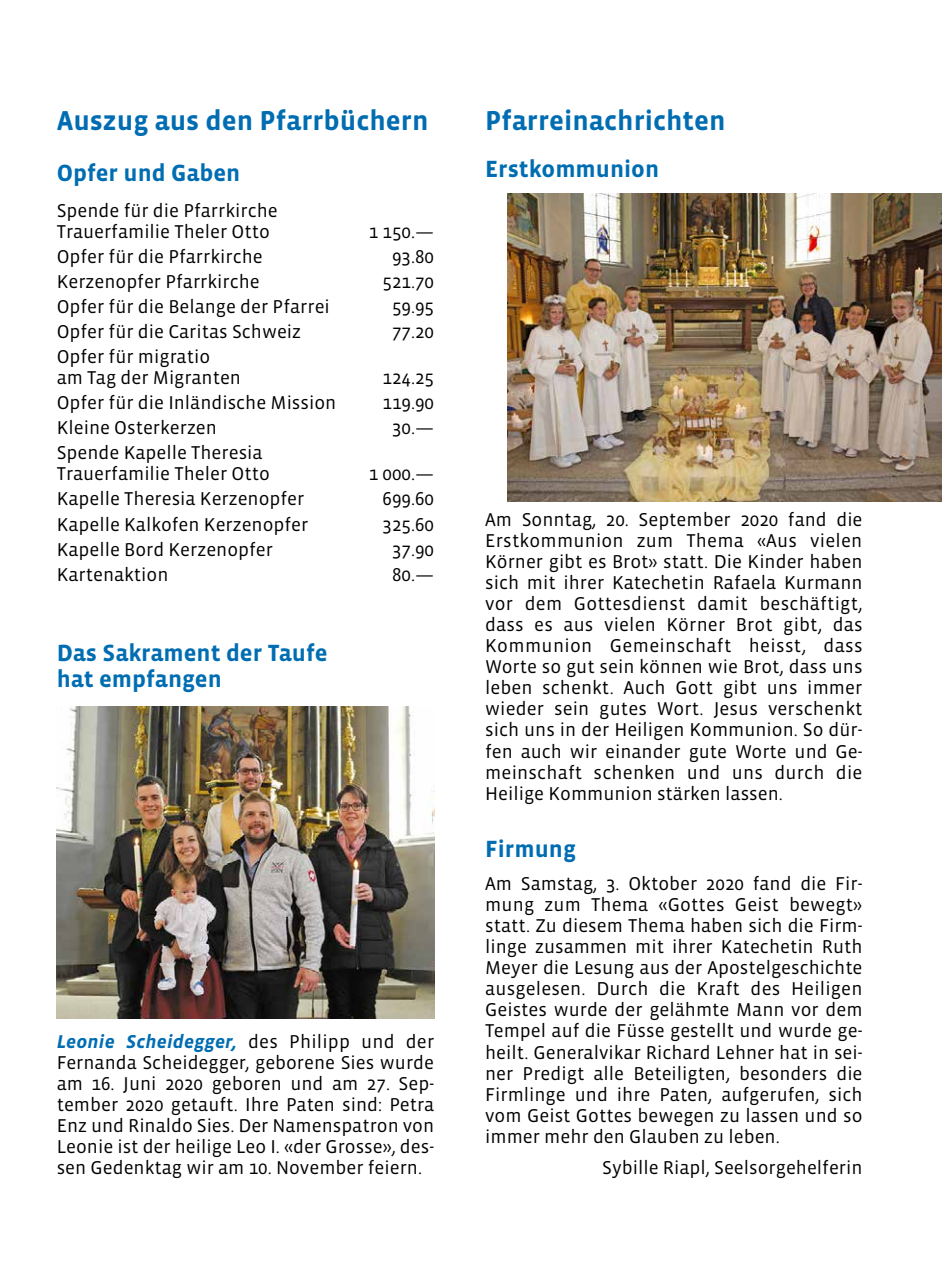
<style>
.page{position:relative;width:942px;height:1276px;background:#fff}
.page>*{position:absolute;margin:0;border:0;box-sizing:border-box;transform-origin:0 0}
.t1{font:700 28px "Vista Sans";color:#006db2}
.t2{font:700 24px/26px "Vista Sans";color:#006db2}
.t3{font:19px/21px "Vista Sans";color:#000}
.s1{font-weight:700;font-style:italic;color:#006db2}
</style>
<div class="page">
<img style="left:507px;top:193px;width:434px;height:309px">
<img style="left:57px;top:706px;width:377px;height:312px">
<h1 class="t1" style="left:57px;top:106px;width:373px">Auszug aus den Pfarrbüchern</h1>
<p class="t2" style="left:57px;top:160px;width:185px">Opfer und Gaben</p>
<p class="t3" style="left:57px;top:200px;width:222px">Spende für die Pfarrkirche<br>Trauerfamilie Theler Otto</p>
<p class="t3" style="left:368px;top:221px;width:67px">1 150.—</p>
<p class="t3" style="left:57px;top:246px;width:207px">Opfer für die Pfarrkirche</p>
<p class="t3" style="left:392px;top:246px;width:44px">93.80</p>
<p class="t3" style="left:57px;top:271px;width:204px">Kerzenopfer Pfarrkirche</p>
<p class="t3" style="left:382px;top:271px;width:53px">521.70</p>
<p class="t3" style="left:57px;top:297px;width:274px">Opfer für die Belange der Pfarrei</p>
<p class="t3" style="left:392px;top:297px;width:44px">59.95</p>
<p class="t3" style="left:57px;top:322px;width:246px">Opfer für die Caritas Schweiz</p>
<p class="t3" style="left:392px;top:322px;width:44px">77.20</p>
<p class="t3" style="left:57px;top:347px;width:186px">Opfer für migratio am Tag der Migranten</p>
<p class="t3" style="left:382px;top:368px;width:53px">124.25</p>
<p class="t3" style="left:57px;top:393px;width:281px">Opfer für die Inländische Mission</p>
<p class="t3" style="left:382px;top:393px;width:53px">119.90</p>
<p class="t3" style="left:57px;top:418px;width:162px">Kleine Osterkerzen</p>
<p class="t3" style="left:392px;top:418px;width:44px">30.—</p>
<p class="t3" style="left:57px;top:443px;width:214px">Spende Kapelle Theresia<br>Trauerfamilie Theler Otto</p>
<p class="t3" style="left:368px;top:464px;width:67px">1 000.—</p>
<p class="t3" style="left:57px;top:489px;width:249px">Kapelle Theresia Kerzenopfer</p>
<p class="t3" style="left:382px;top:489px;width:53px">699.60</p>
<p class="t3" style="left:57px;top:514px;width:253px">Kapelle Kalkofen Kerzenopfer</p>
<p class="t3" style="left:382px;top:514px;width:53px">325.60</p>
<p class="t3" style="left:57px;top:539px;width:218px">Kapelle Bord Kerzenopfer</p>
<p class="t3" style="left:392px;top:539px;width:44px">37.90</p>
<p class="t3" style="left:57px;top:564px;width:113px">Kartenaktion</p>
<p class="t3" style="left:392px;top:564px;width:44px">80.—</p>
<p class="t2" style="left:57px;top:640px;width:272px">Das Sakrament der Taufe hat empfangen</p>
<p class="t3" style="left:57px;top:1031px;width:379px;text-align:justify"><span class="s1">Leonie Scheidegger,</span> des Philipp und der Fernanda Scheidegger, geborene Sies wurde am 16. Juni 2020 geboren und am 27. Sep&shy;tember 2020 getauft. Ihre Paten sind: Petra Enz und Rinaldo Sies. Der Namenspatron von Leonie ist der heilige Leo I. «der Grosse», des&shy;sen Gedenktag wir am 10. November feiern.</p>
<h1 class="t1" style="left:485px;top:106px;width:242px">Pfarreinachrichten</h1>
<p class="t2" style="left:485px;top:156px;width:175px">Erstkommunion</p>
<p class="t3" style="left:485px;top:509px;width:379px;text-align:justify">Am Sonntag, 20. September 2020 fand die Erstkommunion zum Thema «Aus vielen Körner gibt es Brot» statt. Die Kinder haben sich mit ihrer Katechetin Rafaela Kurmann vor dem Gottesdienst damit beschäftigt, dass es aus vielen Körner Brot gibt, das Kommunion Gemeinschaft heisst, dass Worte so gut sein können wie Brot, dass uns leben schenkt. Auch Gott gibt uns immer wieder sein gutes Wort. Jesus verschenkt sich uns in der Heiligen Kommunion. So dür&shy;fen auch wir einander gute Worte und Ge&shy;meinschaft schenken und uns durch die Heilige Kommunion stärken lassen.</p>
<p class="t2" style="left:485px;top:836px;width:92px">Firmung</p>
<p class="t3" style="left:485px;top:873px;width:379px;text-align:justify">Am Samstag, 3. Oktober 2020 fand die Fir&shy;mung zum Thema «Gottes Geist bewegt» statt. Zu diesem Thema haben sich die Firm&shy;linge zusammen mit ihrer Katechetin Ruth Meyer die Lesung aus der Apostelgeschichte ausgelesen. Durch die Kraft des Heiligen Geistes wurde der gelähmte Mann vor dem Tempel auf die Füsse gestellt und wurde ge&shy;heilt. Generalvikar Richard Lehner hat in sei&shy;ner Predigt alle Beteiligten, besonders die Firmlinge und ihre Paten, aufgerufen, sich vom Geist Gottes bewegen zu lassen und so immer mehr den Glauben zu leben.</p>
<p class="t3" style="left:602px;top:1157px;width:261px">Sybille Riapl, Seelsorgehelferin</p>
</div>
